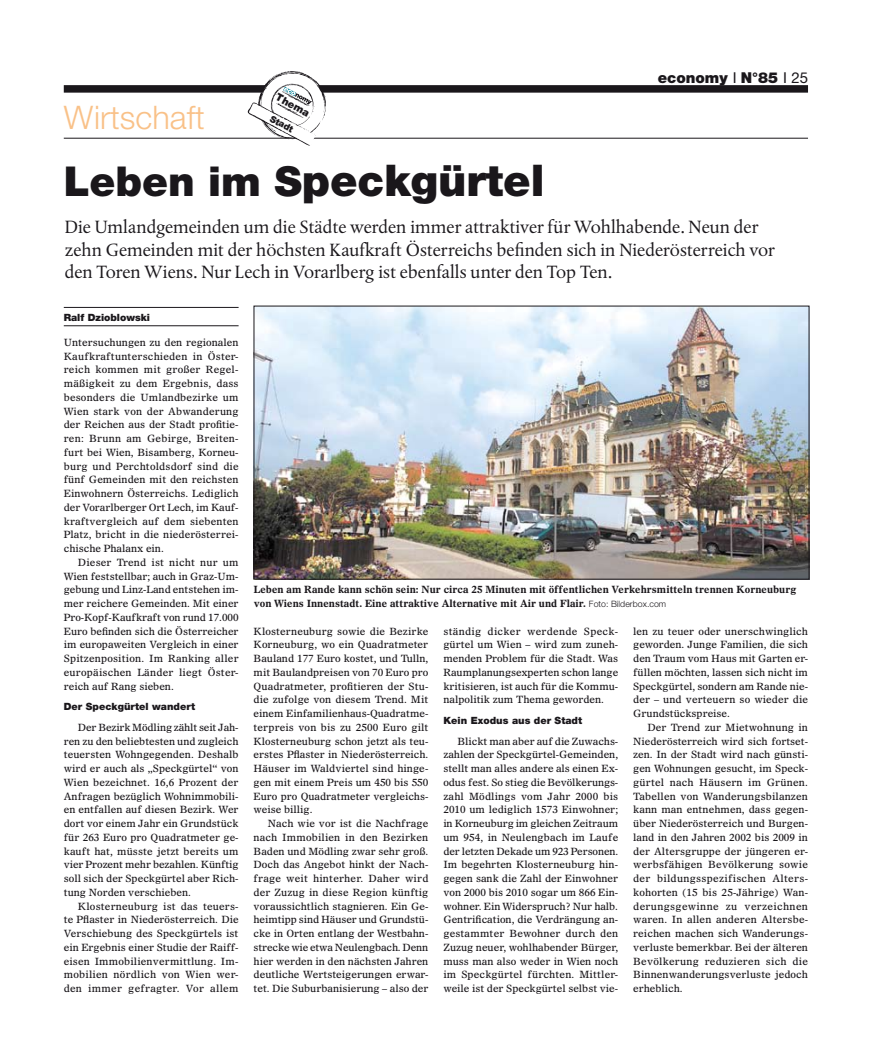
<style>
.page{position:relative;width:886px;height:1063px;background:#fff}
.page>*{position:absolute;margin:0;border:0;box-sizing:border-box;transform-origin:0 0}
.t1{font:900 43.75px "Helvetica Neue LT";letter-spacing:-.005em;color:#1a171b}
.t2{font:300 32.5px "Helvetica Neue LT";color:#f9c188}
.t3{font:18.75px/22.5px "DTL Albertina ST";color:#1a171b}
.t4{font:900 15px "Helvetica Neue LT";color:#1a171b}
.t5{font:900 10.38px "Helvetica Neue LT";color:#1a171b}
.t6{font:10px/13.8px "Olympian LT";color:#1a171b;text-align:justify}
.t7{font:700 10px/13.8px "Olympian LT";color:#1a171b}
.t8{font:900 10px "Helvetica Neue LT";letter-spacing:.005em;color:#1a171b}
.t9{font:900 9.25px "Helvetica Neue LT";color:#1a171b}
.s1{font-weight:400}
.s2{font-size:41.25px}
.s3{font-family:"Helvetica Neue LT";font-weight:300;font-size:8.75px}
</style>
<div class="page">
<div style="left:64px;top:85px;width:744px;height:8px;background:#1a171b"></div>
<hr style="left:64px;top:138px;width:744px;height:1px;background:#1a171b">
<svg style="left:248px;top:71px;width:82px;height:75px"></svg>
<hr style="left:64px;top:307px;width:175px;height:1px;background:#1a171b">
<hr style="left:64px;top:325px;width:175px;height:1px;background:#1a171b">
<img style="left:256px;top:308px;width:551px;height:269px">
<h3 class="t4" style="left:658px;top:68px;width:152px">economy <span class="s1">I</span> N°85 <span class="s1">I 25</span></h3>
<p class="t5" style="left:279px;top:91px;width:38px;rotate:28deg">Thema</p>
<p class="t9" style="left:273px;top:113px;width:27px;rotate:28deg">Stadt</p>
<h1 class="t1" style="left:64px;top:155px;width:482px"><span class="s2">Leben im S</span>peckgürtel</h1>
<p class="t3" style="left:65px;top:216px;width:712px">Die Umlandgemeinden um die Städte werden immer attraktiver für Wohlhabende. Neun der zehn Gemeinden mit der höchsten Kaufkraft Österreichs befinden sich in Niederösterreich vor den Toren Wiens. Nur Lech in Vorarlberg ist ebenfalls unter den Top Ten.</p>
<p class="t8" style="left:64px;top:311px;width:88px">Ralf Dzioblowski</p>
<p class="t6" style="left:64px;top:335px;width:176px">Untersuchungen zu den regionalen Kaufkraftunterschieden in Öster&shy;reich kommen mit großer Regel&shy;mäßigkeit zu dem Ergebnis, dass besonders die Umlandbezirke um Wien stark von der Abwanderung der Reichen aus der Stadt profitie&shy;ren: Brunn am Gebirge, Breiten&shy;furt bei Wien, Bisamberg, Korneu&shy;burg und Perchtoldsdorf sind die fünf Gemeinden mit den reichsten Einwohnern Österreichs. Lediglich der Vorarlberger Ort Lech, im Kauf&shy;kraftvergleich auf dem siebenten Platz, bricht in die niederösterrei&shy;chische Phalanx ein.</p>
<p class="t6" style="left:64px;top:555px;width:176px;text-indent:14px">Dieser Trend ist nicht nur um Wien feststellbar; auch in Graz-Um&shy;gebung und Linz-Land entstehen im&shy;mer reichere Gemeinden. Mit einer Pro-Kopf-Kaufkraft von rund 17.000<br>Euro befinden sich die Österreicher im europaweiten Vergleich in einer Spitzenposition. Im Ranking aller europäischen Länder liegt Öster&shy;reich auf Rang sieben.</p>
<p class="t8" style="left:64px;top:701px;width:133px">Der Speckgürtel wandert</p>
<p class="t6" style="left:64px;top:720px;width:176px;text-indent:14px">Der Bezirk Mödling zählt seit Jah&shy;ren zu den beliebtesten und zugleich teuersten Wohngegenden. Deshalb wird er auch als „Speckgürtel“ von Wien bezeichnet. 16,6 Prozent der Anfragen bezüglich Wohnimmobili&shy;en entfallen auf diesen Bezirk. Wer dort vor einem Jahr ein Grundstück für 263 Euro pro Quadratmeter ge&shy;kauft hat, müsste jetzt bereits um vier Prozent mehr bezahlen. Künftig soll sich der Speckgürtel aber Rich&shy;tung Norden verschieben.</p>
<p class="t6" style="left:64px;top:899px;width:176px;text-indent:14px">Klosterneuburg ist das teuers&shy;te Pflaster in Niederösterreich. Die Verschiebung des Speckgürtels ist ein Ergebnis einer Studie der Raiff&shy;eisen Immobilienvermittlung. Im&shy;mobilien nördlich von Wien wer&shy;den immer gefragter. Vor allem</p>
<h2 class="t2" style="left:64px;top:98px;width:142px">Wirtschaft</h2>
<p class="t7" style="left:254px;top:583px;width:544px">Leben am Rande kann schön sein: Nur circa 25 Minuten mit öffentlichen Verkehrsmitteln trennen Korneuburg von Wiens Innenstadt. Eine attraktive Alternative mit Air und Flair. <span class="s3">Foto: Bilderbox.com</span></p>
<p class="t6" style="left:254px;top:624px;width:176px">Klosterneuburg sowie die Bezirke Korneuburg, wo ein Quadratmeter Bauland 177 Euro kostet, und Tulln, mit Baulandpreisen von 70 Euro pro Quadratmeter, profitieren der Stu&shy;die zufolge von diesem Trend. Mit einem Einfamilienhaus-Quadratme&shy;terpreis von bis zu 2500 Euro gilt Klosterneuburg schon jetzt als teu&shy;erstes Pflaster in Niederösterreich.<br>Häuser im Waldviertel sind hinge&shy;gen mit einem Preis um 450 bis 550<br>Euro pro Quadratmeter vergleichs&shy;weise billig.</p>
<p class="t6" style="left:254px;top:816px;width:176px;text-indent:14px">Nach wie vor ist die Nachfrage nach Immobilien in den Bezirken Baden und Mödling zwar sehr groß.<br>Doch das Angebot hinkt der Nach&shy;frage weit hinterher. Daher wird der Zuzug in diese Region künftig voraussichtlich stagnieren. Ein Ge&shy;heimtipp sind Häuser und Grundstü&shy;cke in Orten entlang der Westbahn&shy;strecke wie etwa Neulengbach. Denn hier werden in den nächsten Jahren deutliche Wertsteigerungen erwar&shy;tet. Die Suburbanisierung – also der</p>
<p class="t6" style="left:443px;top:624px;width:176px">ständig dicker werdende Speck&shy;gürtel um Wien – wird zum zuneh&shy;menden Problem für die Stadt. Was Raumplanungsexperten schon lange kritisieren, ist auch für die Kommu&shy;nalpolitik zum Thema geworden.</p>
<p class="t8" style="left:443px;top:714px;width:140px">Kein Exodus aus der Stadt</p>
<p class="t6" style="left:443px;top:734px;width:176px;text-indent:14px">Blickt man aber auf die Zuwachs&shy;zahlen der Speckgürtel-Gemeinden, stellt man alles andere als einen Ex&shy;odus fest. So stieg die Bevölkerungs&shy;zahl Mödlings vom Jahr 2000 bis 2010 um lediglich 1573 Einwohner; in Korneuburg im gleichen Zeitraum um 954, in Neulengbach im Laufe der letzten Dekade um 923 Personen.<br>Im begehrten Klosterneuburg hin&shy;gegen sank die Zahl der Einwohner von 2000 bis 2010 sogar um 866 Ein&shy;wohner. Ein Widerspruch? Nur halb.<br>Gentrification, die Verdrängung an&shy;gestammter Bewohner durch den Zuzug neuer, wohlhabender Bürger, muss man also weder in Wien noch im Speckgürtel fürchten. Mittler&shy;weile ist der Speckgürtel selbst vie-</p>
<p class="t6" style="left:633px;top:624px;width:176px">len zu teuer oder unerschwinglich geworden. Junge Familien, die sich den Traum vom Haus mit Garten er&shy;füllen möchten, lassen sich nicht im Speckgürtel, sondern am Rande nie&shy;der – und verteuern so wieder die Grundstückspreise.</p>
<p class="t6" style="left:633px;top:720px;width:176px;text-indent:14px">Der Trend zur Mietwohnung in Niederösterreich wird sich fortset&shy;zen. In der Stadt wird nach günsti&shy;gen Wohnungen gesucht, im Speck&shy;gürtel nach Häusern im Grünen.<br>Tabellen von Wanderungsbilanzen kann man entnehmen, dass gegen&shy;über Niederösterreich und Burgen&shy;land in den Jahren 2002 bis 2009 in der Altersgruppe der jüngeren er&shy;werbsfähigen Bevölkerung sowie der bildungsspezifischen Alters&shy;kohorten (15 bis 25-Jährige) Wan&shy;derungsgewinne zu verzeichnen waren. In allen anderen Altersbe&shy;reichen machen sich Wanderungs&shy;verluste bemerkbar. Bei der älteren Bevölkerung reduzieren sich die Binnenwanderungsverluste jedoch erheblich.</p>
</div>
